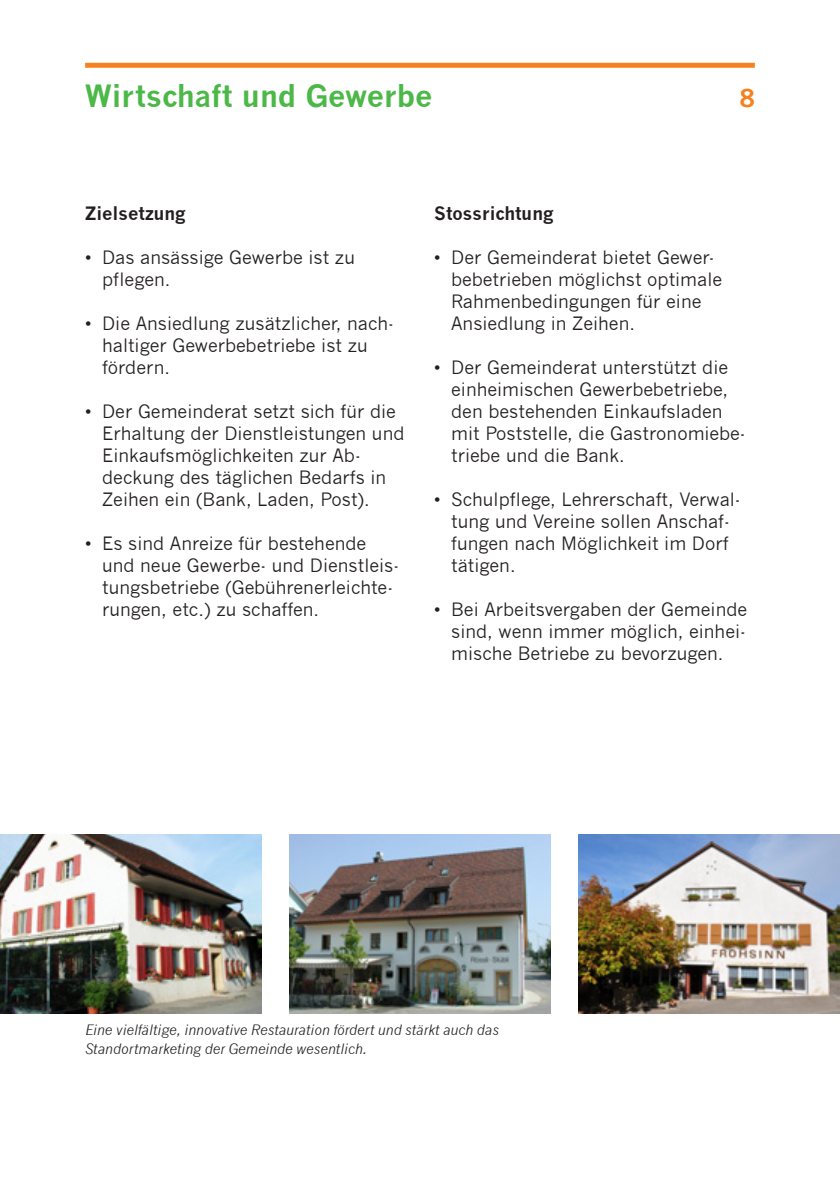
<style>
.page{position:relative;width:840px;height:1191px;background:#fff}
.page>*{position:absolute;margin:0;border:0;box-sizing:border-box;transform-origin:0 0}
.t1{font:700 30px "News Gothic";color:#4cb848}
.t2{font:700 24px "News Gothic";color:#f58220}
.t3{font:18px/22px "News Gothic";color:#231f20}
.t4{font:700 18px "News Gothic";color:#231f20}
.t5{font:italic 14px/18px "News Gothic";color:#231f20}
</style>
<div class="page">
<div style="left:85px;top:63px;width:669px;height:5px;background:#f58220"></div>
<img style="left:0;top:834px;width:261px;height:179px">
<img style="left:289px;top:834px;width:261px;height:179px">
<img style="left:578px;top:834px;width:261px;height:179px">
<h1 class="t1" style="left:85px;top:78px;width:348px">Wirtschaft und Gewerbe</h1>
<h2 class="t2" style="left:739px;top:84px;width:16px">8</h2>
<p class="t4" style="left:85px;top:202px;width:102px">Zielsetzung</p>
<p class="t3" style="left:102px;top:247px;width:254px;text-indent:-17px">• Das ansässige Gewerbe ist zu pflegen.</p>
<p class="t3" style="left:102px;top:313px;width:293px;text-indent:-17px">• Die Ansiedlung zusätzlicher, nach&shy;haltiger Gewerbebetriebe ist zu fördern.</p>
<p class="t3" style="left:102px;top:401px;width:303px;text-indent:-17px">• Der Gemeinderat setzt sich für die Erhaltung der Dienstleistungen und Einkaufsmöglichkeiten zur Ab&shy;deckung des täglichen Bedarfs in Zeihen ein (Bank, Laden, Post).</p>
<p class="t3" style="left:102px;top:532px;width:298px;text-indent:-17px">• Es sind Anreize für bestehende und neue Gewerbe- und Dienstleis&shy;tungsbetriebe (Gebührenerleichte&shy;rungen, etc.) zu schaffen.</p>
<p class="t4" style="left:434px;top:202px;width:121px">Stossrichtung</p>
<p class="t3" style="left:451px;top:246px;width:272px;text-indent:-17px">• Der Gemeinderat bietet Gewer&shy;bebetrieben möglichst optimale<br>Rahmenbedingungen für eine<br>Ansiedlung in Zeihen.</p>
<p class="t3" style="left:451px;top:356px;width:295px;text-indent:-17px">• Der Gemeinderat unterstützt die einheimischen Gewerbebetriebe, den bestehenden Einkaufsladen mit Poststelle, die Gastronomiebe&shy;triebe und die Bank.</p>
<p class="t3" style="left:451px;top:488px;width:291px;text-indent:-17px">• Schulpflege, Lehrerschaft, Verwal&shy;tung und Vereine sollen Anschaf&shy;fungen nach Möglichkeit im Dorf tätigen.</p>
<p class="t3" style="left:451px;top:598px;width:297px;text-align:justify;text-indent:-17px">• Bei Arbeitsvergaben der Gemeinde sind, wenn immer möglich, einhei&shy;mische Betriebe zu bevorzugen.</p>
<p class="t5" style="left:85px;top:1021px;width:415px">Eine vielfältige, innovative Restauration fördert und stärkt auch das<br>Standortmarketing der Gemeinde wesentlich.</p>
</div>
